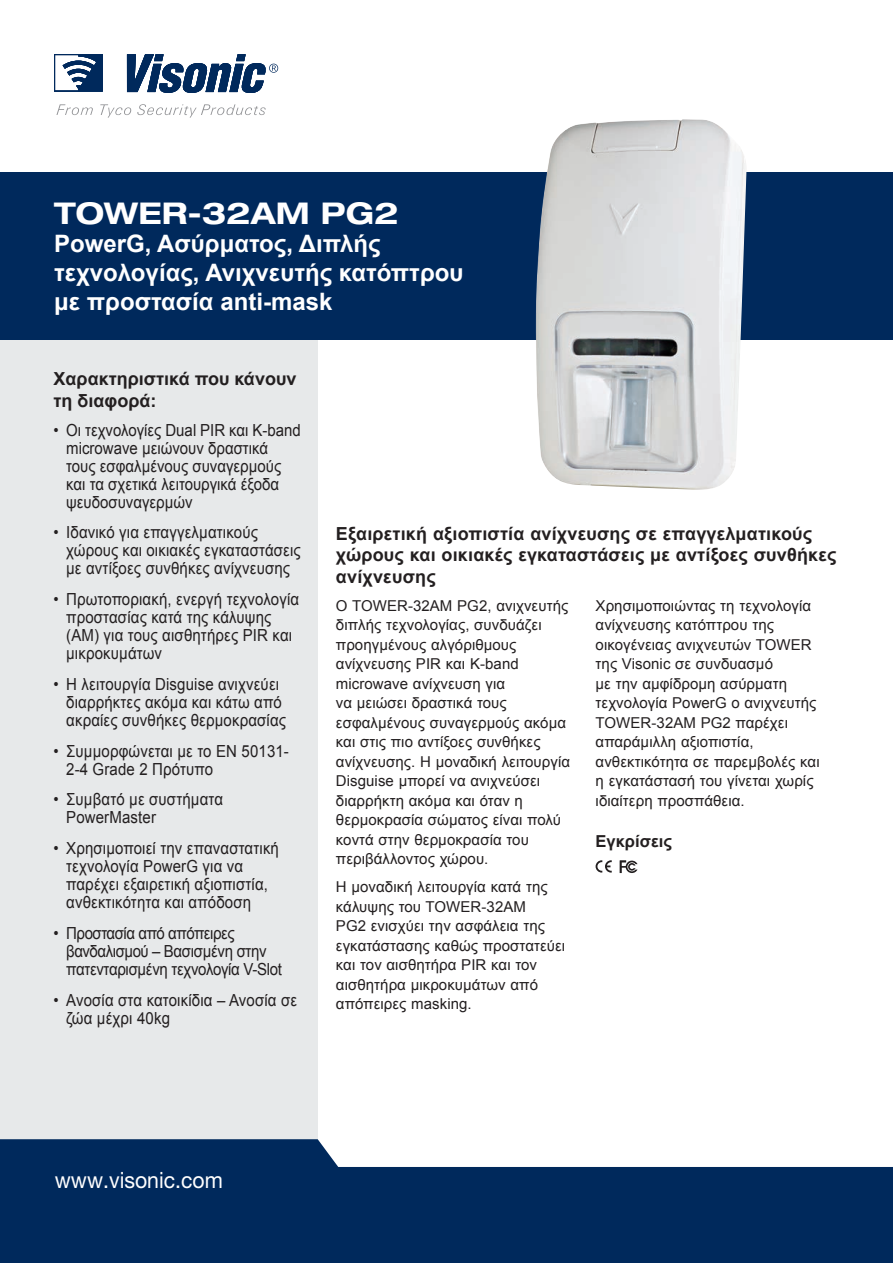
<style>
.page{position:relative;width:893px;height:1263px;background:#fff}
.page>*{position:absolute;margin:0;border:0;box-sizing:border-box;transform-origin:0 0}
.t1{font:700 expanded 30px "Helvetica Neue LT Pro";color:#fff}
.t2{font:700 24px/28.8px "Arial";color:#fff}
.t3{font:22.5px "Helvetica Neue LT Pro";color:#fff;scale:.94 1}
.t4{font:700 18px/21.6px "Arial";letter-spacing:.01em;color:#231f20}
.t5{font:16.65px/18px "Arial";letter-spacing:.01em;color:#231f20;scale:.9 1}
.t6{font:16.65px/18px "Arial";letter-spacing:-.025em;color:#231f20;scale:.9 1}
.t7{font:700 16.5px "Arial";color:#231f20}
.t8{font:15px/19.5px "Arial";letter-spacing:.005em;color:#231f20}
</style>
<div class="page">
<div style="left:0;top:199px;width:318px;height:1053px;background:#e7e9ea"></div>
<svg style="left:0;top:1139px;width:893px;height:124px;background:#244773"></svg>
<div style="left:0;top:172px;width:893px;height:168px;background:#00295c"></div>
<svg style="left:56px;top:104px;width:37px;height:11px"></svg>
<svg style="left:100px;top:104px;width:31px;height:14px"></svg>
<svg style="left:137px;top:104px;width:129px;height:14px"></svg>
<svg style="left:54px;top:54px;width:224px;height:39px"></svg>
<img style="left:536px;top:119px;width:210px;height:371px">
<svg style="left:620px;top:860px;width:17px;height:13px"></svg>
<svg style="left:596px;top:860px;width:16px;height:12px"></svg>
<h1 class="t1" style="left:54px;top:194px;width:346px">TOWER-32AM PG2</h1>
<h2 class="t2" style="left:54px;top:230px;width:411px">PowerG, Ασύρματος, Διπλής τεχνολογίας, Ανιχνευτής κατόπτρου με προστασία anti-mask</h2>
<p class="t4" style="left:53px;top:368px;width:245px">Χαρακτηριστικά που κάνουν τη διαφορά:</p>
<p class="t5" style="left:66px;top:421px;width:262px;text-indent:-13px">• Οι τεχνολογίες Dual PIR και K-band microwave μειώνουν δραστικά τους εσφαλμένους συναγερμούς και τα σχετικά λειτουργικά έξοδα ψευδοσυναγερμών</p>
<p class="t5" style="left:66px;top:524px;width:262px;text-indent:-13px">• Ιδανικό για επαγγελματικούς χώρους και οικιακές εγκαταστάσεις με αντίξοες συνθήκες ανίχνευσης</p>
<p class="t5" style="left:66px;top:590px;width:260px;text-indent:-13px">• Πρωτοποριακή, ενεργή τεχνολογία προστασίας κατά της κάλυψης (ΑΜ) για τους αισθητήρες PIR και μικροκυμάτων</p>
<p class="t5" style="left:66px;top:675px;width:246px;text-indent:-13px">• Η λειτουργία Disguise ανιχνεύει διαρρήκτες ακόμα και κάτω από ακραίες συνθήκες θερμοκρασίας</p>
<p class="t5" style="left:66px;top:742px;width:249px;text-indent:-13px">• Συμμορφώνεται με το EN 50131-<br>2-4 Grade 2 Πρότυπο</p>
<p class="t5" style="left:66px;top:791px;width:176px;text-indent:-13px">• Συμβατό με συστήματα<br>PowerMaster</p>
<p class="t5" style="left:66px;top:839px;width:238px;text-indent:-13px">• Χρησιμοποιεί την επαναστατική τεχνολογία PowerG για να παρέχει εξαιρετική αξιοπιστία, ανθεκτικότητα και απόδοση</p>
<p class="t6" style="left:66px;top:924px;width:241px;text-indent:-13px">• Προστασία από απόπειρες βανδαλισμού – Βασισμένη στην πατενταρισμένη τεχνολογία V-Slot</p>
<p class="t5" style="left:66px;top:991px;width:258px;text-indent:-13px">• Ανοσία στα κατοικίδια – Ανοσία σε ζώα μέχρι 40kg</p>
<p class="t4" style="left:336px;top:523px;width:502px">Εξαιρετική αξιοπιστία ανίχνευσης σε επαγγελματικούς χώρους και οικιακές εγκαταστάσεις με αντίξοες συνθήκες ανίχνευσης</p>
<p class="t8" style="left:336px;top:596px;width:236px">Ο TOWER-32AM PG2, ανιχνευτής διπλής τεχνολογίας, συνδυάζει προηγμένους αλγόριθμους ανίχνευσης PIR και Κ-band microwave ανίχνευση για<br>να μειώσει δραστικά τους εσφαλμένους συναγερμούς ακόμα και στις πιο αντίξοες συνθήκες ανίχνευσης. Η μοναδική λειτουργία<br>Disguise μπορεί να ανιχνεύσει διαρρήκτη ακόμα και όταν η θερμοκρασία σώματος είναι πολύ κοντά στην θερμοκρασία του περιβάλλοντος χώρου.</p>
<p class="t8" style="left:336px;top:877px;width:231px">Η μοναδική λειτουργία κατά της κάλυψης του TOWER-32AM<br>PG2 ενισχύει την ασφάλεια της εγκατάστασης καθώς προστατεύει και τον αισθητήρα PIR και τον αισθητήρα μικροκυμάτων από απόπειρες masking.</p>
<p class="t8" style="left:596px;top:596px;width:226px">Χρησιμοποιώντας τη τεχνολογία ανίχνευσης κατόπτρου της οικογένειας ανιχνευτών TOWER της Visonic σε συνδυασμό<br>με την αμφίδρομη ασύρματη τεχνολογία PowerG ο ανιχνευτής<br>TOWER-32AM PG2 παρέχει απαράμιλλη αξιοπιστία, ανθεκτικότητα σε παρεμβολές και η εγκατάστασή του γίνεται χωρίς ιδιαίτερη προσπάθεια.</p>
<p class="t7" style="left:596px;top:830px;width:78px">Εγκρίσεις</p>
<h3 class="t3" style="left:55px;top:1167px;width:180px">www.visonic.com</h3>
</div>
